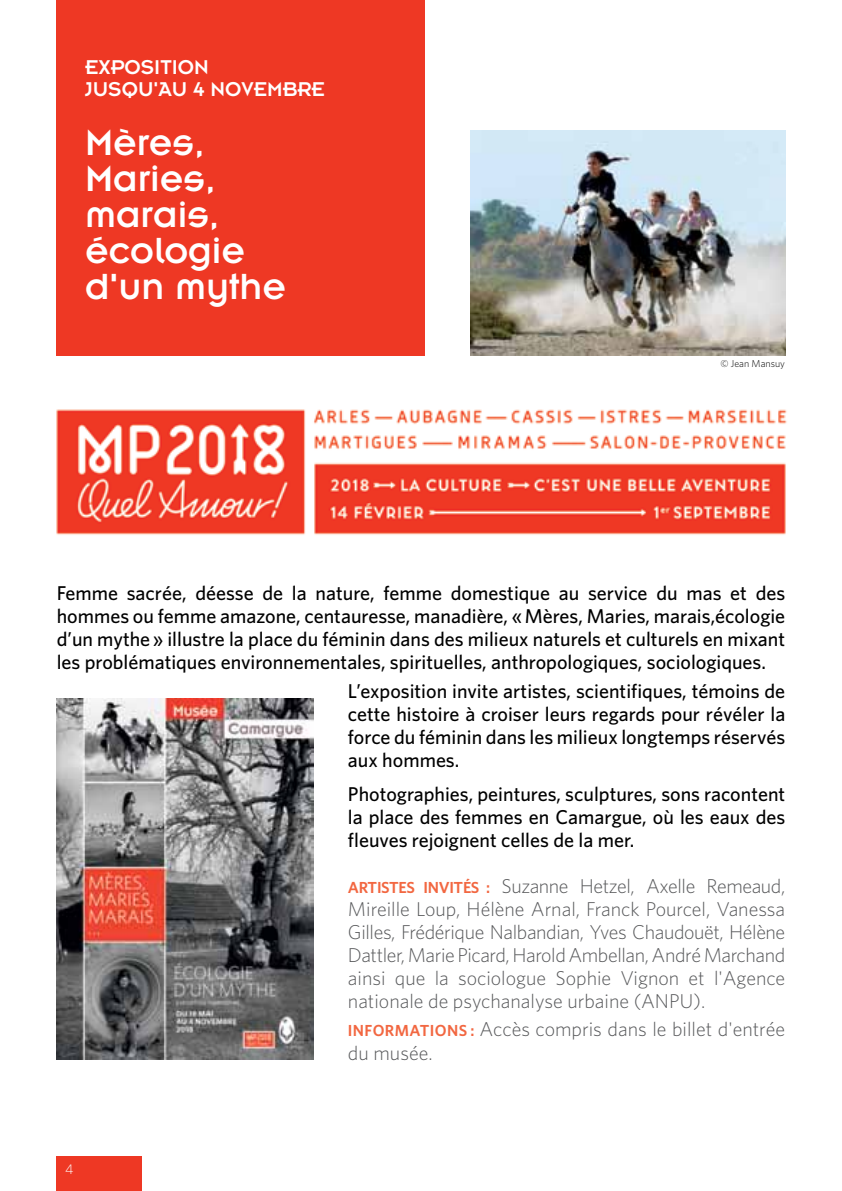
<style>
.page{position:relative;width:842px;height:1191px;background:#fff}
.page>*{position:absolute;margin:0;border:0;box-sizing:border-box;transform-origin:0 0}
.t1{font:40px/36px "Insignia A";color:#fff}
.t2{font:22px/22px "Insignia";color:#fff}
.t3{font:500 20px/23px "Whitney HTF";color:#000;text-align:justify}
.t4{font:300 20px/23px "Whitney HTF";color:#58595b;text-align:justify}
.t5{font:300 14px "Whitney HTF";color:#fff}
.t6{font:300 10px "Whitney";color:#000}
.s1{font-weight:600;font-size:16px;color:#f26741}
</style>
<div class="page">
<div style="left:57px;top:1157px;width:85px;height:34px;background:#ee3824"></div>
<img style="left:57px;top:698px;width:257px;height:361px">
<img style="left:56px;top:409px;width:731px;height:126px">
<div style="left:57px;top:0;width:368px;height:356px;background:#ee3824"></div>
<img style="left:471px;top:131px;width:314px;height:225px">
<p class="t2" style="left:85px;top:56px;width:240px">EXPOSITION<br>JUSQU'AU 4 NOVEMBRE</p>
<h1 class="t1" style="left:85px;top:124px;width:203px">Mères,<br>Maries, marais, écologie d'un mythe</h1>
<p class="t6" style="left:720px;top:358px;width:66px">© Jean Mansuy</p>
<p class="t3" style="left:57px;top:581px;width:730px">Femme sacrée, déesse de la nature, femme domestique au service du mas et des hommes ou femme amazone, centauresse, manadière, «Mères, Maries, marais,écologie d’un mythe» illustre la place du féminin dans des milieux naturels et culturels en mixant les problématiques environnementales, spirituelles, anthropologiques, sociologiques.</p>
<p class="t3" style="left:348px;top:678px;width:439px">L’exposition invite artistes, scientifiques, témoins de cette histoire à croiser leurs regards pour révéler la force du féminin dans les milieux longtemps réservés aux hommes.</p>
<p class="t3" style="left:348px;top:782px;width:439px">Photographies, peintures, sculptures, sons racontent la place des femmes en Camargue, où les eaux des fleuves rejoignent celles de la mer.</p>
<p class="t4" style="left:348px;top:874px;width:439px"><span class="s1">ARTISTES INVITÉS :</span> Suzanne Hetzel, Axelle Remeaud, Mireille Loup, Hélène Arnal, Franck Pourcel, Vanessa Gilles, Frédérique Nalbandian, Yves Chaudouët, Hélène Dattler, Marie Picard, Harold Ambellan, André Marchand ainsi que la sociologue Sophie Vignon et l'Agence nationale de psychanalyse urbaine (ANPU).</p>
<p class="t4" style="left:348px;top:1017px;width:439px"><span class="s1">I NFORMATIONS :</span> Accès compris dans le billet d'entrée du musée.</p>
<p class="t5" style="left:65px;top:1161px;width:10px">4</p>
</div>
